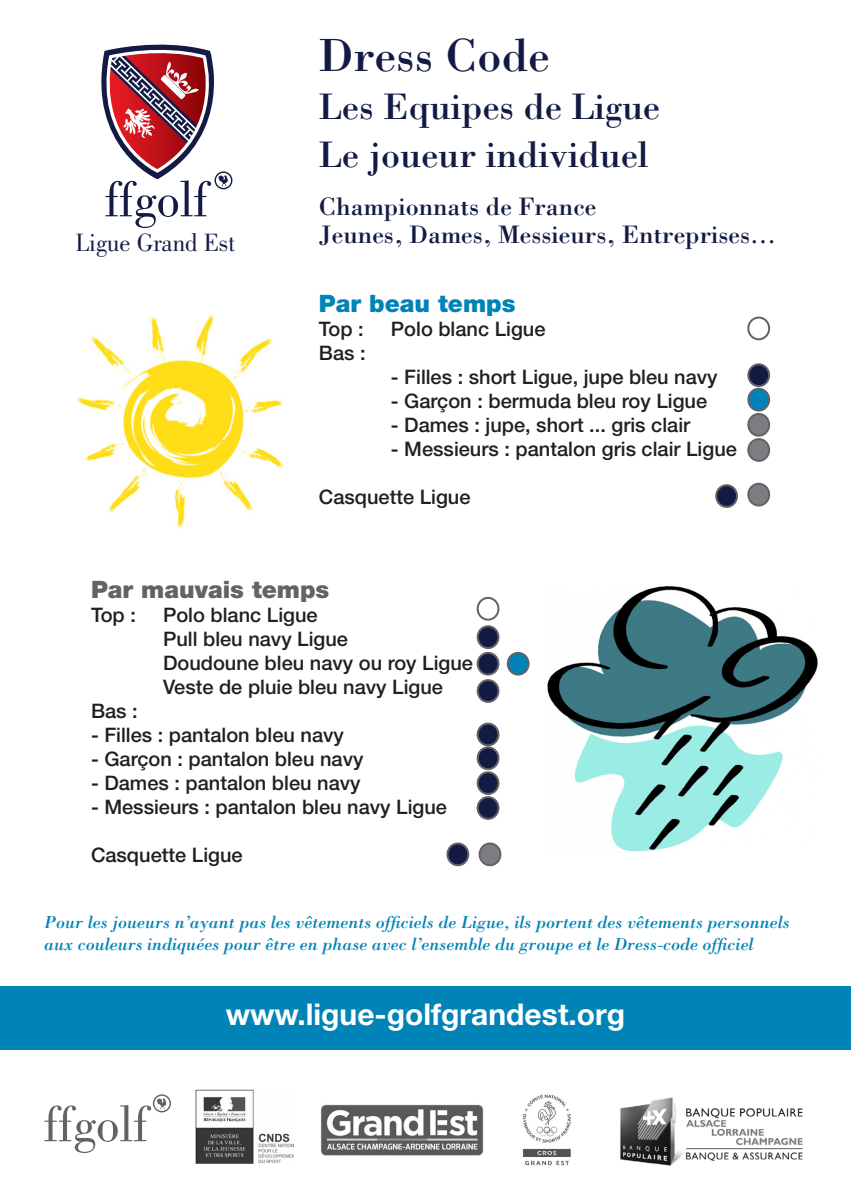
<style>
.page{position:relative;width:851px;height:1191px;background:#fff}
.page>*{position:absolute;margin:0;border:0;box-sizing:border-box;transform-origin:0 0}
.t1{font:52px "Bodoni Std";color:#636366}
.t2{font:51.6px "Bodoni Std";color:#131b45}
.t3{font:48px "Bodoni Std";color:#131b45}
.t4{font:38px "Bodoni Std";color:#131b45}
.t5{font:700 30px "Helvetica Neue LT Std";color:#fff}
.t6{font:26px "Bodoni Std";color:#131b45}
.t7{font:25.8px "Bodoni Std";color:#131b45;scale:.96 1}
.t8{font:900 24px "Helvetica Neue LT Std";color:#636366}
.t9{font:900 24px "Helvetica Neue LT Std";color:#0083b6}
.t10{font:500 20px "Helvetica Neue LT Std";color:#231f20}
.t11{font:italic 18px/21.6px "Bodoni Std";color:#0083b6}
</style>
<div class="page">
<div style="left:0;top:985px;width:850px;height:64px;background:#0083b6"></div>
<div style="left:153px;top:1094px;width:18px;height:18px;border:1px solid #636366;border-radius:50%"></div>
<svg style="left:156px;top:1098px;width:10px;height:11px"></svg>
<img style="left:196px;top:1089px;width:97px;height:74px">
<img style="left:320px;top:1104px;width:164px;height:52px">
<img style="left:620px;top:1097px;width:183px;height:69px">
<img style="left:522px;top:1094px;width:49px;height:72px">
<div style="left:214px;top:171px;width:18px;height:18px;border:1px solid #131b45;border-radius:50%"></div>
<svg style="left:101px;top:44px;width:129px;height:142px"></svg>
<img style="left:77px;top:314px;width:209px;height:214px">
<img style="left:547px;top:586px;width:271px;height:266px">
<div style="left:747px;top:316px;width:23px;height:24px;border:2px solid #636366;border-radius:50%"></div>
<div style="left:748px;top:364px;width:21px;height:22px;background:#131b45;border-radius:50%"></div>
<div style="left:747px;top:363px;width:23px;height:24px;border:2px solid #636366;border-radius:50%"></div>
<div style="left:748px;top:389px;width:21px;height:21px;background:#0083b6;border-radius:50%"></div>
<div style="left:747px;top:388px;width:23px;height:23px;border:2px solid #636366;border-radius:50%"></div>
<div style="left:748px;top:414px;width:21px;height:22px;background:#7c7d80;border-radius:50%"></div>
<div style="left:747px;top:413px;width:23px;height:24px;border:2px solid #636366;border-radius:50%"></div>
<div style="left:748px;top:439px;width:21px;height:22px;background:#7c7d80;border-radius:50%"></div>
<div style="left:747px;top:438px;width:23px;height:24px;border:2px solid #636366;border-radius:50%"></div>
<div style="left:748px;top:484px;width:21px;height:21px;background:#7c7d80;border-radius:50%"></div>
<div style="left:747px;top:483px;width:23px;height:23px;border:2px solid #636366;border-radius:50%"></div>
<div style="left:716px;top:485px;width:20px;height:22px;background:#131b45;border-radius:50%"></div>
<div style="left:715px;top:484px;width:22px;height:24px;border:2px solid #636366;border-radius:50%"></div>
<div style="left:476px;top:597px;width:23px;height:23px;border:2px solid #636366;border-radius:50%"></div>
<div style="left:477px;top:626px;width:21px;height:22px;background:#131b45;border-radius:50%"></div>
<div style="left:476px;top:625px;width:23px;height:24px;border:2px solid #636366;border-radius:50%"></div>
<div style="left:477px;top:653px;width:21px;height:21px;background:#131b45;border-radius:50%"></div>
<div style="left:476px;top:652px;width:23px;height:23px;border:2px solid #636366;border-radius:50%"></div>
<div style="left:477px;top:680px;width:21px;height:22px;background:#131b45;border-radius:50%"></div>
<div style="left:476px;top:679px;width:23px;height:24px;border:2px solid #636366;border-radius:50%"></div>
<div style="left:477px;top:723px;width:21px;height:22px;background:#131b45;border-radius:50%"></div>
<div style="left:476px;top:722px;width:23px;height:24px;border:2px solid #636366;border-radius:50%"></div>
<div style="left:477px;top:747px;width:21px;height:22px;background:#131b45;border-radius:50%"></div>
<div style="left:476px;top:746px;width:23px;height:24px;border:2px solid #636366;border-radius:50%"></div>
<div style="left:477px;top:772px;width:21px;height:22px;background:#131b45;border-radius:50%"></div>
<div style="left:476px;top:771px;width:23px;height:24px;border:2px solid #636366;border-radius:50%"></div>
<div style="left:477px;top:797px;width:21px;height:22px;background:#131b45;border-radius:50%"></div>
<div style="left:476px;top:796px;width:23px;height:24px;border:2px solid #636366;border-radius:50%"></div>
<div style="left:507px;top:653px;width:21px;height:21px;background:#0083b6;border-radius:50%"></div>
<div style="left:506px;top:652px;width:23px;height:23px;border:2px solid #636366;border-radius:50%"></div>
<div style="left:479px;top:843px;width:21px;height:22px;background:#7c7d80;border-radius:50%"></div>
<div style="left:478px;top:842px;width:23px;height:24px;border:2px solid #636366;border-radius:50%"></div>
<div style="left:447px;top:843px;width:21px;height:22px;background:#131b45;border-radius:50%"></div>
<div style="left:446px;top:842px;width:23px;height:24px;border:2px solid #636366;border-radius:50%"></div>
<p class="t2" style="left:105px;top:171px;width:105px">ffgolf</p>
<p class="t7" style="left:75px;top:228px;width:168px">Ligue Grand Est</p>
<p class="t3" style="left:319px;top:26px;width:232px">Dress Code</p>
<p class="t4" style="left:319px;top:83px;width:342px">Les Equipes de Ligue</p>
<p class="t4" style="left:319px;top:131px;width:331px">Le joueur individuel</p>
<p class="t6" style="left:319px;top:191px;width:279px">Championnats de France</p>
<p class="t6" style="left:319px;top:219px;width:459px">Jeunes, Dames, Messieurs, Entreprises...</p>
<p class="t9" style="left:319px;top:289px;width:198px">Par beau temps</p>
<p class="t10" style="left:319px;top:317px;width:46px">Top :</p>
<p class="t10" style="left:391px;top:317px;width:156px">Polo blanc Ligue</p>
<p class="t10" style="left:319px;top:341px;width:48px">Bas :</p>
<p class="t10" style="left:391px;top:365px;width:328px">- Filles : short Ligue, jupe bleu navy</p>
<p class="t10" style="left:391px;top:389px;width:318px">- Garçon : bermuda bleu roy Ligue</p>
<p class="t10" style="left:391px;top:413px;width:301px">- Dames : jupe, short ... gris clair</p>
<p class="t10" style="left:391px;top:437px;width:347px">- Messieurs : pantalon gris clair Ligue</p>
<p class="t10" style="left:319px;top:485px;width:153px">Casquette Ligue</p>
<p class="t8" style="left:91px;top:575px;width:240px">Par mauvais temps</p>
<p class="t10" style="left:91px;top:603px;width:46px">Top :</p>
<p class="t10" style="left:163px;top:603px;width:156px">Polo blanc Ligue</p>
<p class="t10" style="left:163px;top:627px;width:186px">Pull bleu navy Ligue</p>
<p class="t10" style="left:163px;top:651px;width:311px">Doudoune bleu navy ou roy Ligue</p>
<p class="t10" style="left:163px;top:675px;width:281px">Veste de pluie bleu navy Ligue</p>
<p class="t10" style="left:91px;top:699px;width:48px">Bas :</p>
<p class="t10" style="left:91px;top:723px;width:254px">- Filles : pantalon bleu navy</p>
<p class="t10" style="left:91px;top:747px;width:274px">- Garçon : pantalon bleu navy</p>
<p class="t10" style="left:91px;top:771px;width:271px">- Dames : pantalon bleu navy</p>
<p class="t10" style="left:91px;top:795px;width:357px">- Messieurs : pantalon bleu navy Ligue</p>
<p class="t10" style="left:91px;top:843px;width:153px">Casquette Ligue</p>
<p class="t11" style="left:44px;top:911px;width:747px">Pour les joueurs n’ayant pas les vêtements officiels de Ligue, ils portent des vêtements personnels aux couleurs indiquées pour être en phase avec l’ensemble du groupe et le Dress-code officiel</p>
<p class="t1" style="left:44px;top:1095px;width:105px">ffgolf</p>
<p class="t5" style="left:226px;top:996px;width:401px">www.ligue-golfgrandest.org</p>
</div>
